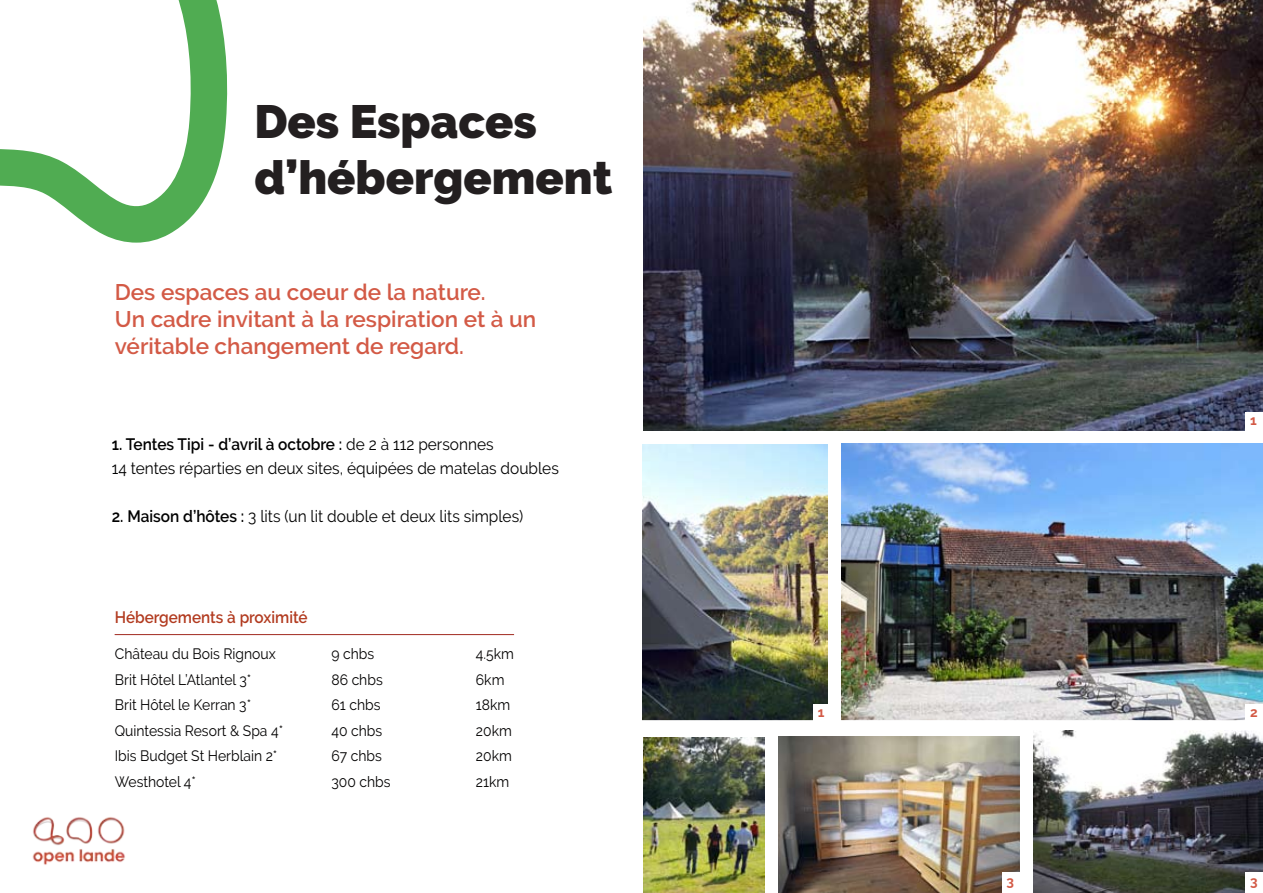
<style>
.page{position:relative;width:1263px;height:893px;background:#fff}
.page>*{position:absolute;margin:0;border:0;box-sizing:border-box;transform-origin:0 0}
.t1{font:900 46.5px/55.8px "Raleway";color:#231f20}
.t2{font:600 22.5px/27px "Raleway";color:#d35a46}
.t3{font:16.5px/24px "Raleway";color:#000;scale:.94 1}
.t4{font:600 16.5px "Raleway";color:#b23b20;scale:.93 1}
.t5{font:15px "Raleway";color:#020000;scale:.93 1}
.t6{font:700 13.5px "Raleway";color:#d35a46}
.s1{font-weight:600}
</style>
<div class="page">
<img style="left:643px;top:0;width:620px;height:431px">
<img style="left:643px;top:444px;width:185px;height:276px">
<svg style="left:0;top:0;width:228px;height:243px"></svg>
<img style="left:1034px;top:730px;width:229px;height:163px">
<img style="left:841px;top:444px;width:422px;height:276px">
<img style="left:779px;top:737px;width:240px;height:156px">
<div style="left:1246px;top:412px;width:17px;height:20px;background:#fff"></div>
<div style="left:1246px;top:704px;width:17px;height:20px;background:#fff"></div>
<div style="left:1246px;top:873px;width:17px;height:20px;background:#fff"></div>
<div style="left:1002px;top:873px;width:17px;height:20px;background:#fff"></div>
<div style="left:814px;top:705px;width:17px;height:20px;background:#fff"></div>
<svg style="left:114px;top:634px;width:400px;height:1px"></svg>
<img style="left:32px;top:817px;width:93px;height:48px">
<svg style="left:642px;top:720px;width:595px;height:1px"></svg>
<img style="left:643px;top:738px;width:121px;height:155px">
<h1 class="t1" style="left:254px;top:94px;width:359px">Des Espaces d’hébergement</h1>
<h2 class="t2" style="left:115px;top:278px;width:423px">Des espaces au coeur de la nature.<br>Un cadre invitant à la respiration et à un véritable changement de regard.</h2>
<p class="t3" style="left:112px;top:432px;width:477px"><span class="s1">1. Tentes Tipi - d’avril à octobre :</span> de 2 à 112 personnes<br>14 tentes réparties en deux sites, équipées de matelas doubles</p>
<p class="t3" style="left:112px;top:504px;width:439px"><span class="s1">2. Maison d’hôtes :</span> 3 lits (un lit double et deux lits simples)</p>
<p class="t4" style="left:115px;top:608px;width:209px">Hébergements à proximité</p>
<p class="t5" style="left:115px;top:645px;width:174px">Château du Bois Rignoux</p>
<p class="t5" style="left:331px;top:645px;width:48px">9 chbs</p>
<p class="t5" style="left:476px;top:645px;width:42px">4.5km</p>
<p class="t5" style="left:115px;top:670px;width:148px">Brit Hôtel L’Atlantel 3*</p>
<p class="t5" style="left:331px;top:670px;width:57px">86 chbs</p>
<p class="t5" style="left:476px;top:670px;width:32px">6km</p>
<p class="t5" style="left:115px;top:696px;width:148px">Brit Hôtel le Kerran 3*</p>
<p class="t5" style="left:331px;top:696px;width:54px">61 chbs</p>
<p class="t5" style="left:476px;top:696px;width:38px">18km</p>
<p class="t5" style="left:115px;top:721px;width:182px">Quintessia Resort &amp; Spa 4*</p>
<p class="t5" style="left:331px;top:721px;width:56px">40 chbs</p>
<p class="t5" style="left:476px;top:721px;width:40px">20km</p>
<p class="t5" style="left:115px;top:747px;width:176px">Ibis Budget St Herblain 2*</p>
<p class="t5" style="left:331px;top:747px;width:56px">67 chbs</p>
<p class="t5" style="left:476px;top:747px;width:40px">20km</p>
<p class="t5" style="left:115px;top:772px;width:89px">Westhotel 4*</p>
<p class="t5" style="left:331px;top:772px;width:65px">300 chbs</p>
<p class="t5" style="left:476px;top:772px;width:37px">21km</p>
<p class="t6" style="left:818px;top:705px;width:8px">1</p>
<p class="t6" style="left:1250px;top:412px;width:8px">1</p>
<p class="t6" style="left:1250px;top:704px;width:9px">2</p>
<p class="t6" style="left:1007px;top:873px;width:9px">3</p>
<p class="t6" style="left:1250px;top:873px;width:9px">3</p>
</div>
